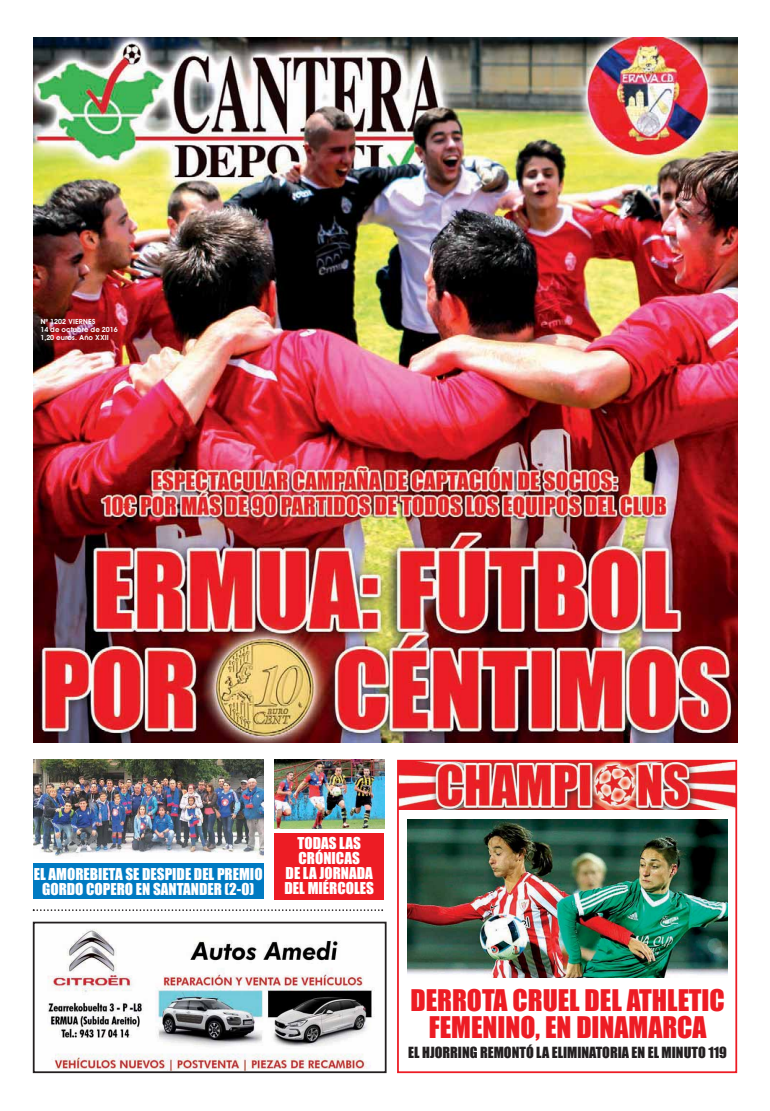
<style>
.page{position:relative;width:770px;height:1111px;background:#fff}
.page>*{position:absolute;margin:0;border:0;box-sizing:border-box;transform-origin:0 0}
.t1{font:27.6px/27.6px "Impact";color:#ed1c24;text-align:center}
.t2{font:15.1px/15.1px "Impact";color:#fff;text-align:center}
.t3{font:14.2px "Impact";color:#231f20}
.t4{font:600 7.1px/8px "Avant Garde";color:#fff}
</style>
<div class="page">
<img style="left:400px;top:762px;width:334px;height:47px">
<div style="left:397px;top:759px;width:340px;height:313px;border:2px solid #ed1c24"></div>
<img style="left:34px;top:38px;width:703px;height:703px">
<img style="left:33px;top:759px;width:230px;height:99px">
<div style="left:33px;top:863px;width:230px;height:36px;background:#007ac2"></div>
<img style="left:274px;top:759px;width:110px;height:68px">
<div style="left:274px;top:832px;width:110px;height:67px;background:#ed1c24"></div>
<svg style="left:33px;top:909px;width:350px;height:1px"></svg>
<img style="left:47px;top:929px;width:326px;height:140px">
<div style="left:33px;top:921px;width:353px;height:151px;border:2px solid #231f20"></div>
<img style="left:408px;top:819px;width:319px;height:158px">
<p class="t4" style="left:40px;top:318px;width:79px">Nº 1202 VIERNES<br>14 de octubre de 2016<br>1,20 euros. Año XXII</p>
<p class="t2" style="left:34px;top:867px;width:230px">EL AMOREBIETA SE DESPIDE DEL PREMIO<br>GORDO COPERO EN SANTANDER (2-0)</p>
<p class="t2" style="left:284px;top:836px;width:91px">TODAS LAS<br>CRÓNICAS<br>DE LA JORNADA<br>DEL MIÉRCOLES</p>
<h1 class="t1" style="left:410px;top:987px;width:316px">DERROTA CRUEL DEL ATHLETIC<br>FEMENINO, EN DINAMARCA</h1>
<p class="t3" style="left:408px;top:1047px;width:320px">EL HJORRING REMONTÓ LA ELIMINATORIA EN EL MINUTO 119</p>
</div>
